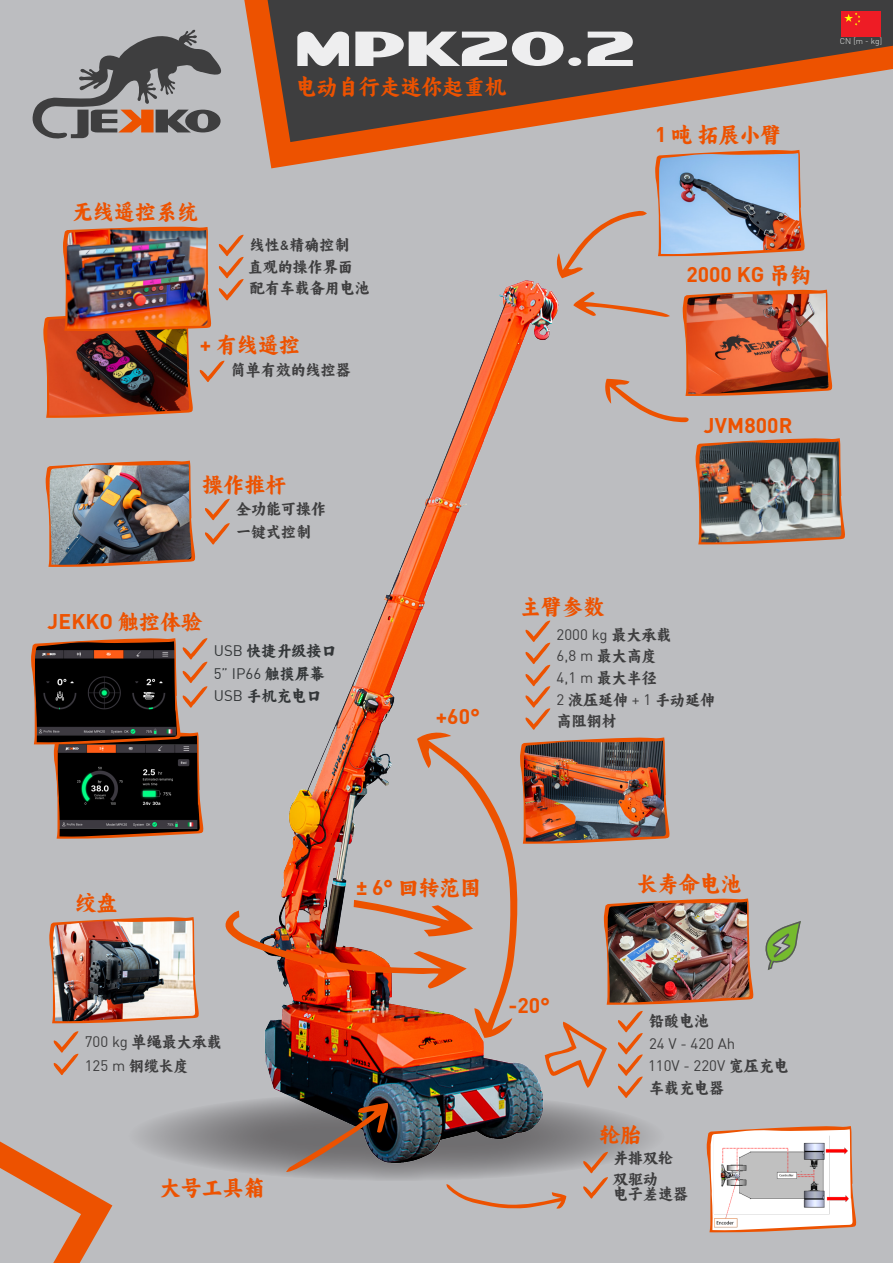
<style>
.page{position:relative;width:893px;height:1263px;background:#bcbdc0}
.page>*{position:absolute;margin:0;border:0;box-sizing:border-box;transform-origin:0 0}
.t1{font:21px "Alimama Dong Fang Da Kai";color:#ed5200}
.t2{font:700 21px "DIN Pro";color:#ed5200}
.t3{font:15px "Alimama Dong Fang Da Kai";color:#3e3e3f}
.t4{font:15px "DIN";color:#3e3e3f}
.t5{font:15px "Alimama Dong Fang Da Kai";color:#333638}
.t6{font:15px "DIN";color:#333638}
.t7{font:300 8.25px "DIN Pro";color:#edefed}
.s1{font-family:"DIN Pro";font-weight:700}
.s2{font-family:"Alimama Dong Fang Da Kai";font-weight:400}
.s3{font-family:"DIN"}
.s4{font-family:"Alimama Dong Fang Da Kai"}
</style>
<div class="page">
<svg style="left:32px;top:29px;width:189px;height:110px"></svg>
<img style="left:141px;top:256px;width:598px;height:912px">
<img style="left:49px;top:917px;width:150px;height:106px">
<img style="left:655px;top:168px;width:150px;height:88px">
<img style="left:695px;top:438px;width:150px;height:106px">
<img style="left:46px;top:461px;width:149px;height:106px">
<svg style="left:0;top:1141px;width:112px;height:122px"></svg>
<svg style="left:204px;top:499px;width:27px;height:46px"></svg>
<img style="left:43px;top:227px;width:202px;height:191px">
<svg style="left:555px;top:210px;width:92px;height:68px"></svg>
<svg style="left:573px;top:290px;width:259px;height:132px"></svg>
<svg style="left:53px;top:1031px;width:26px;height:44px"></svg>
<svg style="left:244px;top:0;width:649px;height:168px"></svg>
<svg style="left:31px;top:638px;width:177px;height:201px"></svg>
<img style="left:222px;top:621px;width:634px;height:611px">
<p class="t1" style="left:72px;top:200px;width:128px">无线遥控系统</p>
<p class="t1" style="left:296px;top:76px;width:212px">电动自行走迷你起重机</p>
<p class="t3" style="left:250px;top:237px;width:101px">线性&amp;精确控制</p>
<p class="t3" style="left:248px;top:259px;width:106px">直观的操作界面</p>
<p class="t3" style="left:250px;top:280px;width:121px">配有车载备用电池</p>
<p class="t1" style="left:200px;top:333px;width:102px"><span class="s1">+</span> 有线遥控</p>
<p class="t3" style="left:231px;top:362px;width:121px">简单有效的线控器</p>
<p class="t1" style="left:202px;top:474px;width:85px">操作推杆</p>
<p class="t3" style="left:236px;top:501px;width:91px">全功能可操作</p>
<p class="t3" style="left:236px;top:524px;width:76px">一键式控制</p>
<p class="t1" style="left:655px;top:123px;width:128px"><span class="s1">1</span> 吨拓展小臂</p>
<p class="t2" style="left:686px;top:260px;width:126px">2000 KG <span class="s2">吊钩</span></p>
<p class="t2" style="left:704px;top:411px;width:90px">JVM800R</p>
<p class="t2" style="left:48px;top:607px;width:156px">JEKKO <span class="s2">触控体验</span></p>
<p class="t5" style="left:214px;top:643px;width:124px"><span class="s3">USB</span> 快捷升级接口</p>
<p class="t5" style="left:214px;top:688px;width:109px"><span class="s3">USB</span> 手机充电口</p>
<p class="t6" style="left:214px;top:664px;width:113px">5” IP66 <span class="s4">触摸屏幕</span></p>
<p class="t2" style="left:436px;top:702px;width:46px">+60°</p>
<p class="t1" style="left:520px;top:595px;width:85px">主臂参数</p>
<p class="t4" style="left:557px;top:625px;width:116px">2000 kg <span class="s4">最大承载</span></p>
<p class="t4" style="left:557px;top:646px;width:102px">6,8 m <span class="s4">最大高度</span></p>
<p class="t4" style="left:557px;top:668px;width:102px">4,1 m <span class="s4">最大半径</span></p>
<p class="t3" style="left:557px;top:692px;width:160px"><span class="s3">2</span> 液压延伸 <span class="s3">+ 1</span> 手动延伸</p>
<p class="t3" style="left:557px;top:713px;width:61px">高阻钢材</p>
<p class="t7" style="left:840px;top:36px;width:44px">CN [m - kg]</p>
<p class="t1" style="left:75px;top:892px;width:44px">绞盘</p>
<p class="t3" style="left:85px;top:1034px;width:138px"><span class="s3">700 kg</span> 单绳最大承载</p>
<p class="t4" style="left:85px;top:1056px;width:106px">125 m <span class="s4">钢缆长度</span></p>
<p class="t1" style="left:160px;top:1176px;width:107px">大号工具箱</p>
<p class="t1" style="left:356px;top:876px;width:126px"><span class="s1">± 6°</span> 回转范围</p>
<p class="t2" style="left:509px;top:991px;width:43px">-20°</p>
<p class="t1" style="left:637px;top:872px;width:106px">长寿命电池</p>
<p class="t3" style="left:649px;top:1013px;width:61px">铅酸电池</p>
<p class="t4" style="left:648px;top:1057px;width:142px">110V - 220V <span class="s4">宽压充电</span></p>
<p class="t4" style="left:649px;top:1034px;width:88px">24 V - 420 Ah</p>
<p class="t3" style="left:649px;top:1080px;width:76px">车载充电器</p>
<p class="t1" style="left:600px;top:1124px;width:43px">轮胎</p>
<p class="t3" style="left:613px;top:1150px;width:61px">并排双轮</p>
<p class="t3" style="left:613px;top:1171px;width:46px">双驱动</p>
<p class="t3" style="left:613px;top:1186px;width:76px">电子差速器</p>
</div>
